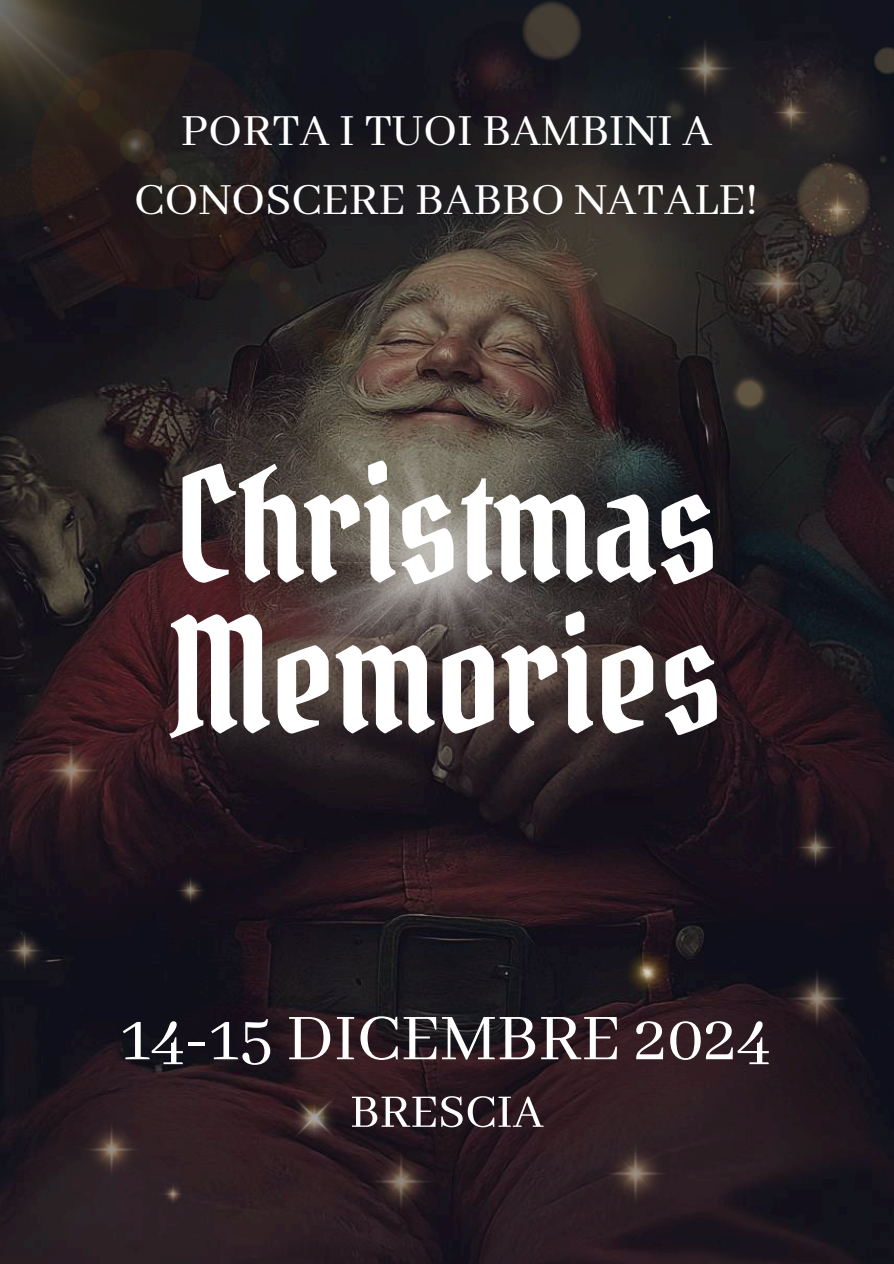
<style>
.page{position:relative;width:894px;height:1264px;background:#fff}
.page>*{position:absolute;margin:0;border:0;box-sizing:border-box;transform-origin:0 0}
.t1{font:154.65px/150.8px "Pirata One";color:#fff}
.t2{font:72px "Abhaya Libre";color:#fff}
.t3{font:51.45px "Abhaya Libre";color:#fff}
.t4{font:49.8px/68.7px "Abhaya Libre";color:#fff;text-align:center}
</style>
<div class="page">
<img style="left:0;top:0;width:893px;height:1263px">
<img style="left:446px;top:0;width:447px;height:640px">
<img style="left:0;top:0;width:381px;height:387px">
<img style="left:286px;top:1089px;width:56px;height:56px">
<img style="left:622px;top:950px;width:49px;height:48px">
<img style="left:0;top:926px;width:48px;height:48px">
<img style="left:34px;top:734px;width:74px;height:72px">
<img style="left:207px;top:334px;width:459px;height:436px">
<img style="left:173px;top:872px;width:36px;height:36px">
<img style="left:598px;top:1137px;width:73px;height:72px">
<img style="left:780px;top:962px;width:73px;height:72px">
<img style="left:364px;top:1145px;width:73px;height:72px">
<img style="left:80px;top:1117px;width:64px;height:64px">
<img style="left:741px;top:248px;width:73px;height:72px">
<img style="left:668px;top:33px;width:73px;height:72px">
<img style="left:767px;top:89px;width:46px;height:46px">
<img style="left:813px;top:187px;width:47px;height:46px">
<img style="left:790px;top:822px;width:50px;height:50px">
<img style="left:160px;top:1181px;width:25px;height:25px">
<p class="t4" style="left:134px;top:98px;width:626px">PORTA I TUOI BAMBINI A<br>CONOSCERE BABBO NATALE!</p>
<h1 class="t1" style="left:171px;top:451px;width:553px">Christmas<br>Memories</h1>
<h2 class="t2" style="left:121px;top:998px;width:651px">14-15 DICEMBRE 2024</h2>
<p class="t3" style="left:350px;top:1083px;width:195px">BRESCIA</p>
</div>
